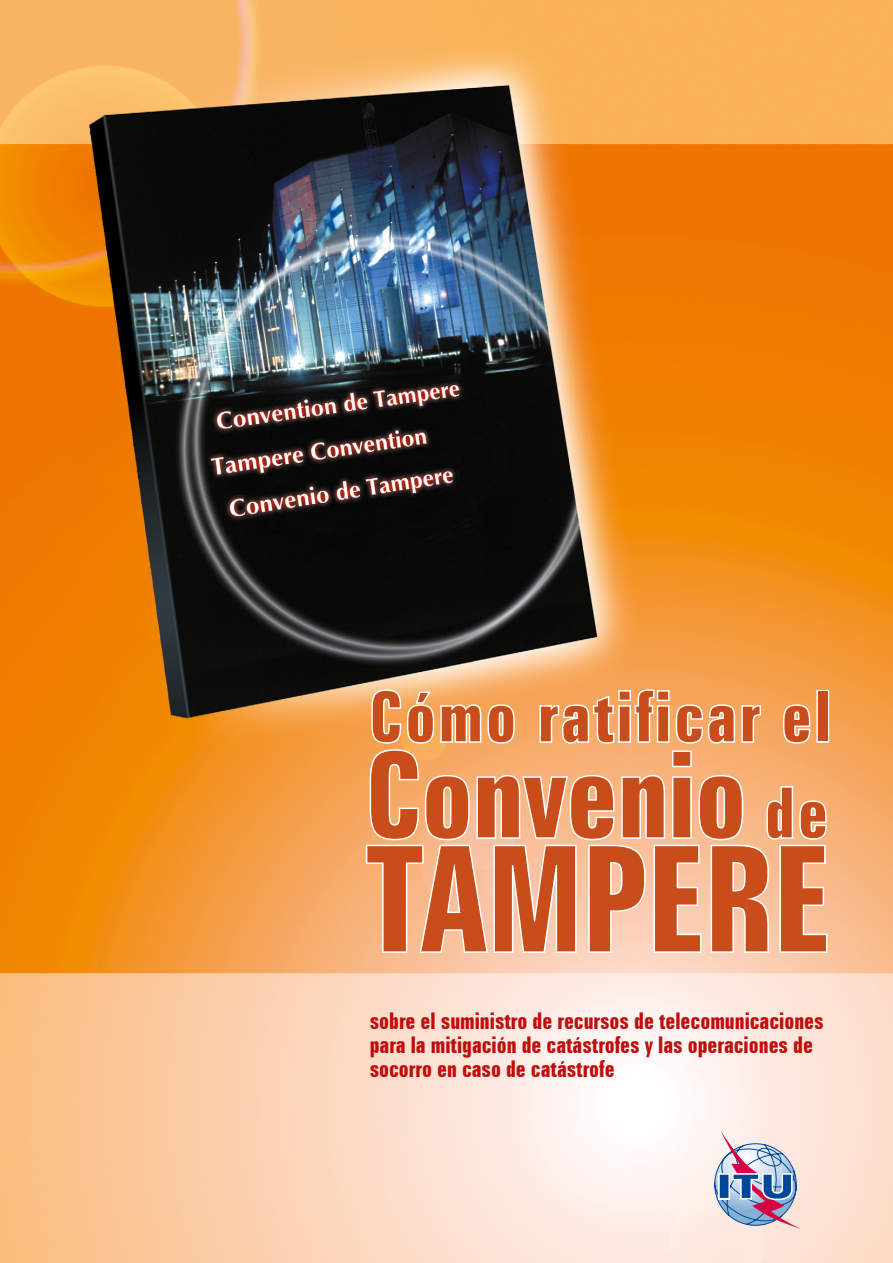
<style>
.page{position:relative;width:893px;height:1263px;background:#fff}
.page>*{position:absolute;margin:0;border:0;box-sizing:border-box;transform-origin:0 0}
.t1{font:700 extra-condensed 145.95px "Zurich BT";color:#c94d1b}
.t2{font:700 extra-condensed 118.5px "Zurich BT";color:#c94d1b}
.t3{font:700 extra-condensed 69px "Zurich BT";letter-spacing:.05em;color:#c94d1b}
.t4{font:700 extra-condensed 23.1px/24px "Zurich BT";color:#c00d0e}
.s1{font-size:69px}
</style>
<div class="page">
<img style="left:0;top:0;width:893px;height:1263px">
<svg style="left:364px;top:687px;width:465px;height:268px"></svg>
<svg style="left:714px;top:1131px;width:87px;height:98px;background:#b6b2ca"></svg>
<h3 class="t3" style="left:369px;top:677px;width:463px">Cómo ratificar el</h3>
<h2 class="t2" style="left:365px;top:728px;width:464px">Convenio <span class="s1">de</span></h2>
<h1 class="t1" style="left:365px;top:816px;width:467px">TAMPERE</h1>
<p class="t4" style="left:370px;top:1009px;width:455px">sobre el suministro de recursos de telecomunicaciones para la mitigación de catástrofes y las operaciones de socorro en caso de catástrofe</p>
</div>
